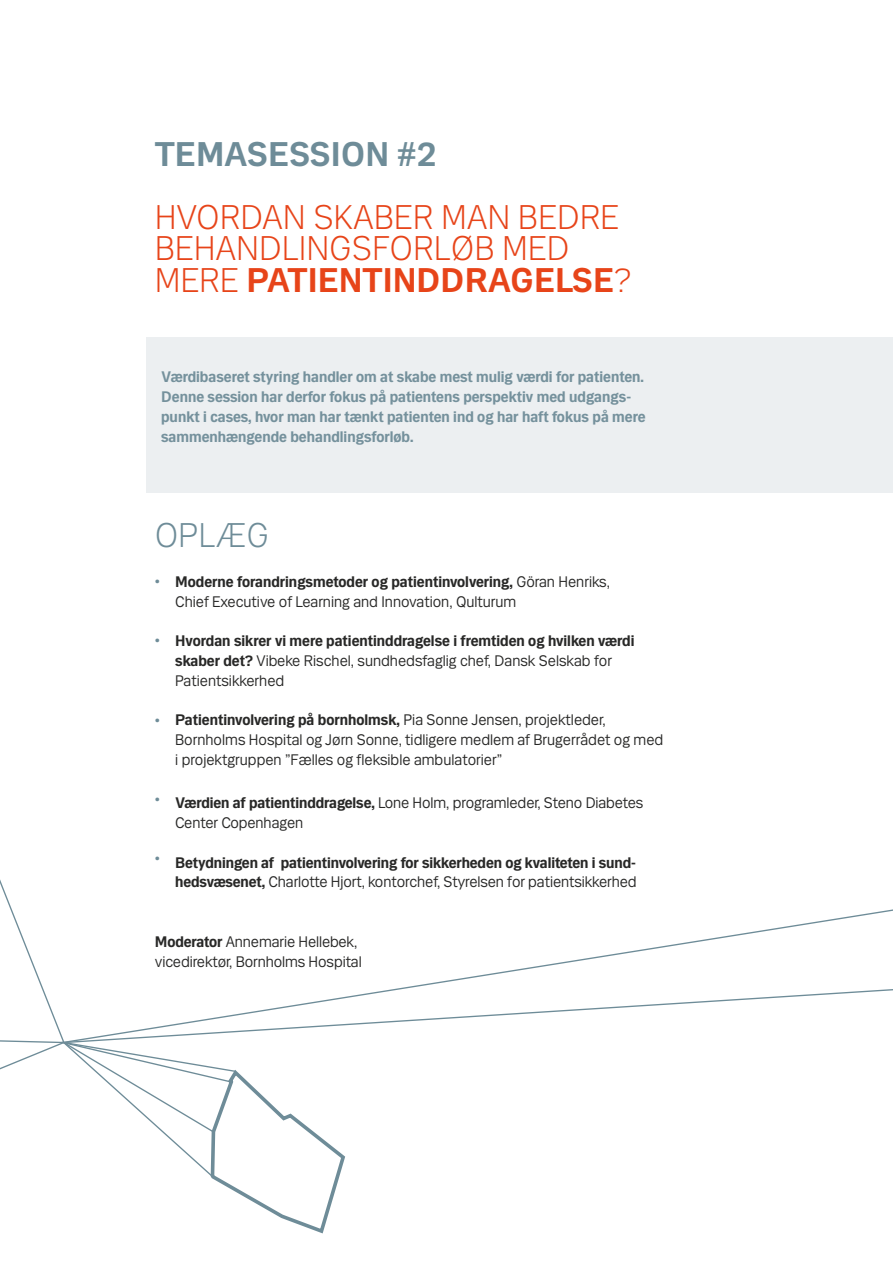
<style>
.page{position:relative;width:893px;height:1263px;background:#fff}
.page>*{position:absolute;margin:0;border:0;box-sizing:border-box;transform-origin:0 0}
.t1{font:300 36.3px/31.5px "Mari";letter-spacing:.015em;color:#e74419}
.t2{font:700 36.3px "Mari";color:#6e8c98}
.t3{font:300 36.3px "Mari";letter-spacing:.015em;color:#6e8c98}
.t4{font:16.2px/19.8px "Mari";color:#282827}
.t5{font:700 16.2px/19.8px "Mari";letter-spacing:-.005em;color:#282827}
.t6{font:700 16.2px/19.8px "Mari";color:#75919c}
.s1{font-weight:700}
.s2{font-size:12.6px;color:#6e8c98}
.s3{font-weight:400;font-size:12.6px;color:#6e8c98}
.s4{font-weight:400}
</style>
<div class="page">
<div style="left:146px;top:337px;width:747px;height:156px;background:#eceff1"></div>
<svg style="left:0;top:879px;width:54px;height:135px"></svg>
<svg style="left:0;top:1014px;width:345px;height:220px"></svg>
<svg style="left:407px;top:909px;width:486px;height:78px"></svg>
<svg style="left:62px;top:987px;width:831px;height:57px"></svg>
<h1 class="t2" style="left:155px;top:132px;width:284px">TEMASESSION #2</h1>
<h1 class="t1" style="left:155px;top:200px;width:479px">HVORDAN SKABER MAN BEDRE<br>BEHANDLINGSFORLØB MED<br>MERE <span class="s1">PATIENTINDDRAGELSE</span>?</h1>
<p class="t6" style="left:161px;top:367px;width:486px">Værdibaseret styring handler om at skabe mest mulig værdi for patienten.<br>Denne session har derfor fokus på patientens perspektiv med udgangs&shy;punkt i cases, hvor man har tænkt patienten ind og har haft fokus på mere sammenhængende behandlingsforløb.</p>
<h1 class="t3" style="left:155px;top:513px;width:116px">OPLÆG</h1>
<p class="t4" style="left:175px;top:571px;width:436px;text-indent:-20px"><span class="s2">•</span> <span class="s1">Moderne forandringsmetoder og patientinvolvering,</span> Göran Henriks,<br>Chief Executive of Learning and Innovation, Qulturum</p>
<p class="t5" style="left:175px;top:631px;width:461px;text-indent:-20px"><span class="s3">•</span> Hvordan sikrer vi mere patientinddragelse i fremtiden og hvilken værdi skaber det? <span class="s4">Vibeke Rischel, sundhedsfaglig chef, Dansk Selskab for<br>Patientsikkerhed</span></p>
<p class="t4" style="left:175px;top:709px;width:490px;text-indent:-20px"><span class="s2">•</span> <span class="s1">Patientinvolvering på bornholmsk,</span> Pia Sonne Jensen, projektleder,<br>Bornholms Hospital og Jørn Sonne, tidligere medlem af Brugerrådet og med i projektgruppen ”Fælles og fleksible ambulatorier”</p>
<p class="t4" style="left:175px;top:792px;width:469px;text-indent:-20px"><sup>•</sup> <span class="s1">Værdien af patientinddragelse,</span> Lone Holm, programleder, Steno Diabetes<br>Center Copenhagen</p>
<p class="t5" style="left:155px;top:852px;width:483px;text-align:right"><sup>•</sup> Betydningen af patientinvolvering for sikkerheden og kvaliteten i sund&shy;hedsvæsenet, <span class="s4">Charlotte Hjort, kontorchef, Styrelsen for patientsikkerhed</span></p>
<p class="t4" style="left:155px;top:931px;width:208px"><span class="s1">Moderator</span> Annemarie Hellebek, vicedirektør, Bornholms Hospital</p>
</div>
